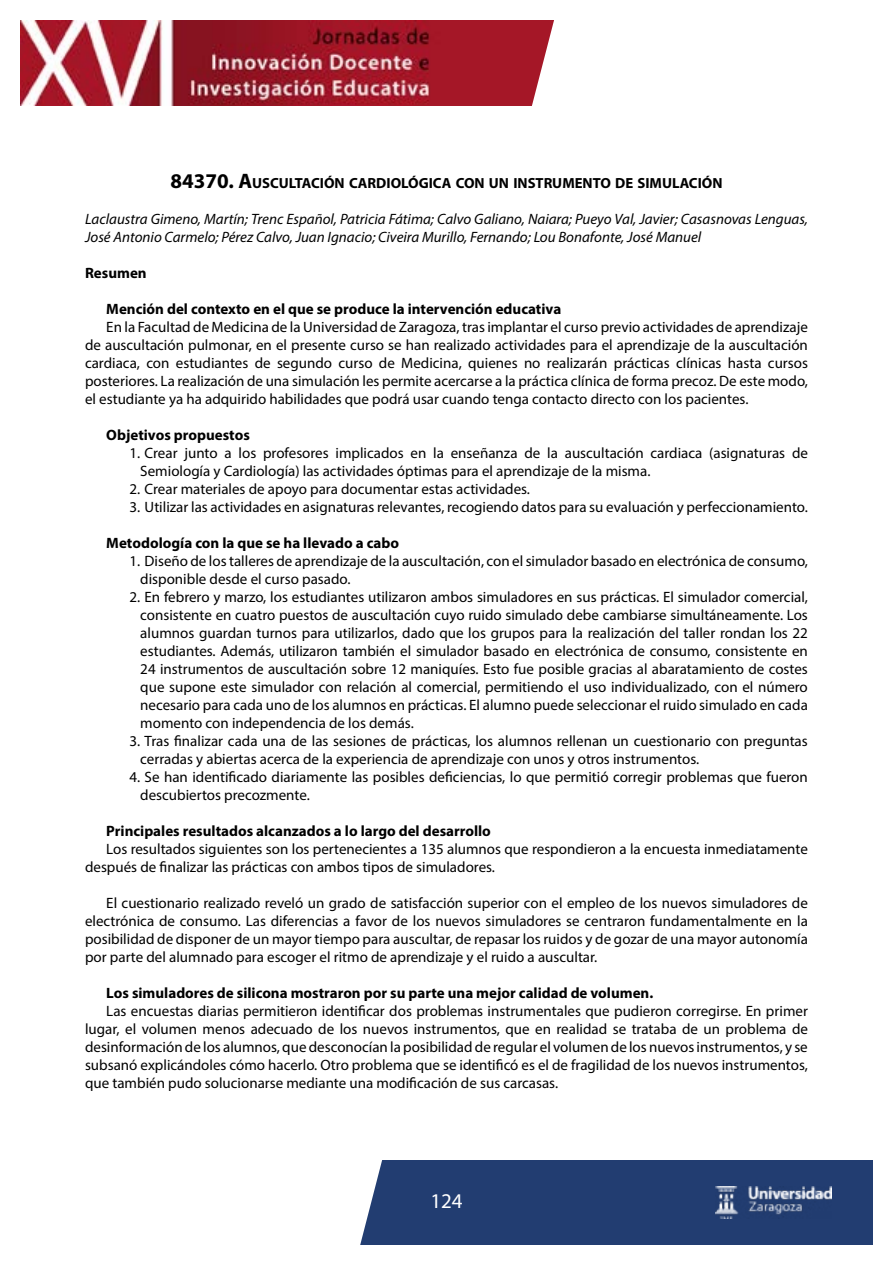
<style>
.page{position:relative;width:893px;height:1263px;background:#fff}
.page>*{position:absolute;margin:0;border:0;box-sizing:border-box;transform-origin:0 0}
.t1{font:21px "Myriad Pro";color:#fff}
.t2{font:15px/18px "Myriad Pro";color:#000}
.t3{font:700 15px "Myriad Pro";color:#000}
.t4{font:italic 15px/18px "Myriad Pro";color:#000}
.t5{font:700 14.7px "Myriad Pro";color:#000}
.s1{font-size:21px}
</style>
<div class="page">
<div style="left:150px;top:1160px;width:723px;height:85px;background:#223d71"></div>
<img style="left:20px;top:20px;width:504px;height:85px">
<img style="left:715px;top:1186px;width:116px;height:33px">
<svg style="left:524px;top:20px;width:30px;height:86px"></svg>
<div style="left:150px;top:1160px;width:232px;height:85px;background:#fff"></div>
<p class="t5" style="left:170px;top:174px;width:554px"><span class="s1">84370. A</span>USCULTACIÓN CARDIOLÓGICA CON UN INSTRUMENTO DE SIMULACIÓN</p>
<p class="t4" style="left:85px;top:210px;width:724px">Laclaustra Gimeno, Martín; Trenc Español, Patricia Fátima; Calvo Galiano, Naiara; Pueyo Val, Javier; Casasnovas Lenguas,<br>José Antonio Carmelo; Pérez Calvo, Juan Ignacio; Civeira Murillo, Fernando; Lou Bonafonte, José Manuel</p>
<p class="t3" style="left:85px;top:263px;width:63px">Resumen</p>
<p class="t3" style="left:106px;top:299px;width:457px">Mención del contexto en el que se produce la intervención educativa</p>
<p class="t2" style="left:85px;top:318px;width:724px;text-align:justify;text-indent:21px">En la Facultad de Medicina de la Universidad de Zaragoza, tras implantar el curso previo actividades de aprendizaje de auscultación pulmonar, en el presente curso se han realizado actividades para el aprendizaje de la auscultación cardiaca, con estudiantes de segundo curso de Medicina, quienes no realizarán prácticas clínicas hasta cursos posteriores. La realización de una simulación les permite acercarse a la práctica clínica de forma precoz. De este modo, el estudiante ya ha adquirido habilidades que podrá usar cuando tenga contacto directo con los pacientes.</p>
<p class="t3" style="left:106px;top:425px;width:145px">Objetivos propuestos</p>
<p class="t2" style="left:140px;top:444px;width:669px;text-indent:-11px">1. Crear junto a los profesores implicados en la enseñanza de la auscultación cardiaca (asignaturas de<br>Semiología y Cardiología) las actividades óptimas para el aprendizaje de la misma.</p>
<p class="t2" style="left:130px;top:480px;width:401px">2. Crear materiales de apoyo para documentar estas actividades.</p>
<p class="t2" style="left:130px;top:498px;width:679px">3. Utilizar las actividades en asignaturas relevantes, recogiendo datos para su evaluación y perfeccionamiento.</p>
<p class="t3" style="left:106px;top:533px;width:294px">Metodología con la que se ha llevado a cabo</p>
<p class="t2" style="left:140px;top:552px;width:669px;text-indent:-11px">1. Diseño de los talleres de aprendizaje de la auscultación, con el simulador basado en electrónica de consumo, disponible desde el curso pasado.</p>
<p class="t2" style="left:140px;top:588px;width:669px;text-align:justify;text-indent:-11px">2. En febrero y marzo, los estudiantes utilizaron ambos simuladores en sus prácticas. El simulador comercial, consistente en cuatro puestos de auscultación cuyo ruido simulado debe cambiarse simultáneamente. Los alumnos guardan turnos para utilizarlos, dado que los grupos para la realización del taller rondan los 22 estudiantes. Además, utilizaron también el simulador basado en electrónica de consumo, consistente en 24 instrumentos de auscultación sobre 12 maniquíes. Esto fue posible gracias al abaratamiento de costes que supone este simulador con relación al comercial, permitiendo el uso individualizado, con el número necesario para cada uno de los alumnos en prácticas. El alumno puede seleccionar el ruido simulado en cada momento con independencia de los demás.</p>
<p class="t2" style="left:140px;top:732px;width:669px;text-indent:-11px">3. Tras finalizar cada una de las sesiones de prácticas, los alumnos rellenan un cuestionario con preguntas cerradas y abiertas acerca de la experiencia de aprendizaje con unos y otros instrumentos.</p>
<p class="t2" style="left:140px;top:768px;width:669px;text-indent:-11px">4. Se han identificado diariamente las posibles deficiencias, lo que permitió corregir problemas que fueron descubiertos precozmente.</p>
<p class="t3" style="left:106px;top:821px;width:386px">Principales resultados alcanzados a lo largo del desarrollo</p>
<p class="t2" style="left:85px;top:840px;width:724px;text-indent:21px">Los resultados siguientes son los pertenecientes a 135 alumnos que respondieron a la encuesta inmediatamente después de finalizar las prácticas con ambos tipos de simuladores.</p>
<p class="t2" style="left:85px;top:894px;width:724px;text-align:justify;text-indent:21px">El cuestionario realizado reveló un grado de satisfacción superior con el empleo de los nuevos simuladores de electrónica de consumo. Las diferencias a favor de los nuevos simuladores se centraron fundamentalmente en la posibilidad de disponer de un mayor tiempo para auscultar, de repasar los ruidos y de gozar de una mayor autonomía por parte del alumnado para escoger el ritmo de aprendizaje y el ruido a auscultar.</p>
<p class="t3" style="left:106px;top:983px;width:548px">Los simuladores de silicona mostraron por su parte una mejor calidad de volumen.</p>
<p class="t2" style="left:85px;top:1002px;width:724px;text-align:justify;text-indent:21px">Las encuestas diarias permitieron identificar dos problemas instrumentales que pudieron corregirse. En primer lugar, el volumen menos adecuado de los nuevos instrumentos, que en realidad se trataba de un problema de desinformación de los alumnos, que desconocían la posibilidad de regular el volumen de los nuevos instrumentos, y se subsanó explicándoles cómo hacerlo. Otro problema que se identificó es el de fragilidad de los nuevos instrumentos, que también pudo solucionarse mediante una modificación de sus carcasas.</p>
<h1 class="t1" style="left:430px;top:1188px;width:34px">124</h1>
</div>
